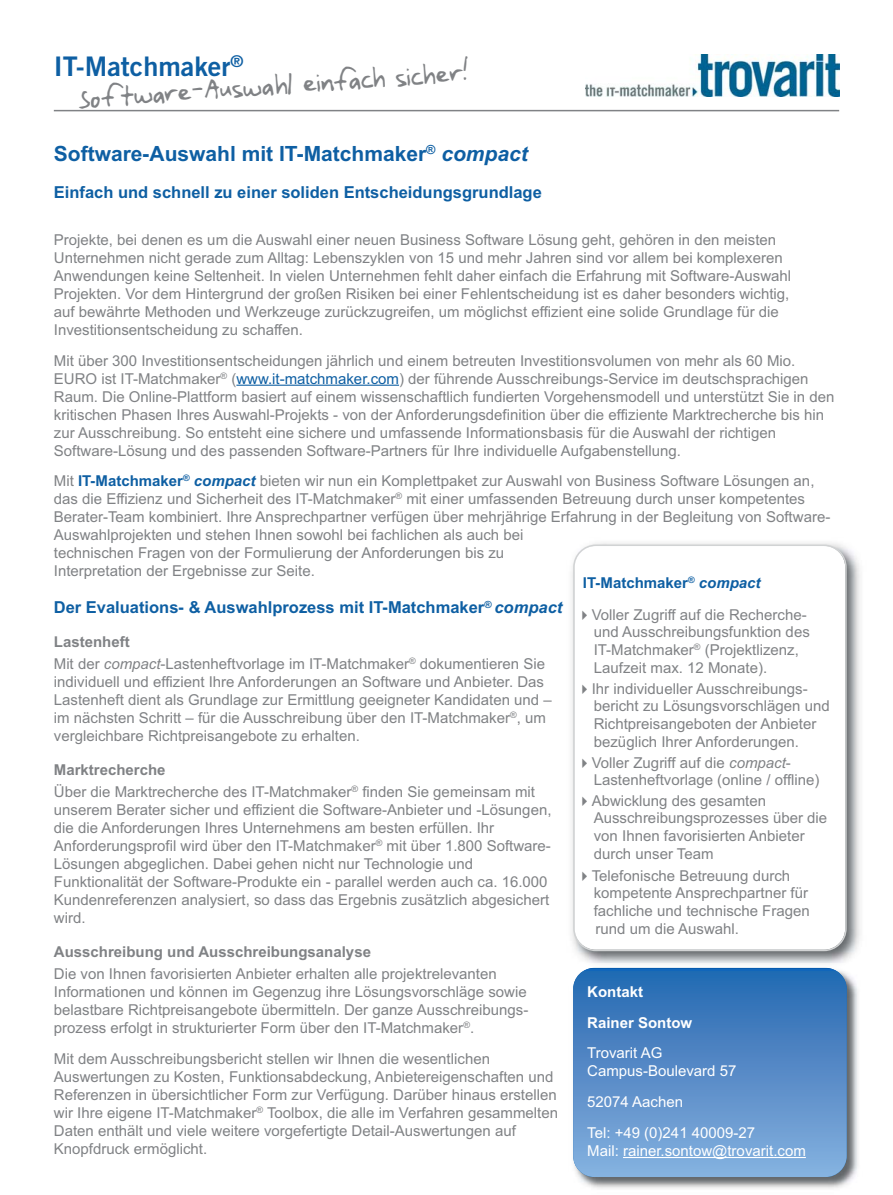
<style>
.page{position:relative;width:893px;height:1195px;background:#fff}
.page>*{position:absolute;margin:0;border:0;box-sizing:border-box;transform-origin:0 0}
.t1{font:27px "Yank";color:#808285}
.t2{font:27px "Trade Gothic Bold Two";color:#0e5fa3}
.t3{font:700 21px "Arial";color:#0e5fa3}
.t4{font:700 16.5px "Arial";color:#0e5fa3}
.t5{font:15px/18px "Arial";color:#808285}
.t6{font:15px/18px "Arial";color:#fff}
.t7{font:700 15px "Arial";color:#808285}
.t8{font:700 15px/30.8px "Arial";color:#fff}
.s1{font-style:italic}
.s2{color:#0e5fa3}
.s3{font-weight:700;color:#0e5fa3}
.s4{font-weight:700;font-style:italic;color:#0e5fa3}
.s5{font-weight:700}
</style>
<div class="page">
<hr style="left:54px;top:110px;width:785px;height:1px;background:#808285">
<img style="left:586px;top:54px;width:253px;height:42px">
<hr style="left:236px;top:385px;width:163px;height:1px;background:#0e5fa3">
<img style="left:573px;top:971px;width:285px;height:218px">
<div style="left:573px;top:968px;width:273px;height:209px;background:linear-gradient(to bottom,#2367b0,#88b1df);border-radius:21px"></div>
<hr style="left:623px;top:1157px;width:182px;height:1px;background:#fff">
<img style="left:571px;top:543px;width:289px;height:420px">
<img style="left:583px;top:968px;width:253px;height:3px">
<svg style="left:573px;top:545px;width:273px;height:406px"></svg>
<svg style="left:582px;top:610px;width:5px;height:10px"></svg>
<svg style="left:582px;top:684px;width:5px;height:10px"></svg>
<svg style="left:582px;top:759px;width:5px;height:9px"></svg>
<svg style="left:582px;top:797px;width:5px;height:9px"></svg>
<svg style="left:582px;top:871px;width:5px;height:10px"></svg>
<h1 class="t2" style="left:54px;top:56px;width:191px">IT-Matchmaker<sup>®</sup></h1>
<h1 class="t1" style="left:78px;top:89px;width:393px;rotate:-4deg">Software-Auswahl einfach sicher!</h1>
<h2 class="t3" style="left:54px;top:146px;width:475px">Software-Auswahl mit IT-Matchmaker<sup>®</sup> <span class="s1">compact</span></h2>
<p class="t4" style="left:54px;top:186px;width:489px">Einfach und schnell zu einer soliden Entscheidungsgrundlage</p>
<p class="t5" style="left:54px;top:232px;width:738px">Projekte, bei denen es um die Auswahl einer neuen Business Software Lösung geht, gehören in den meisten Unternehmen nicht gerade zum Alltag: Lebenszyklen von 15 und mehr Jahren sind vor allem bei komplexeren Anwendungen keine Seltenheit. In vielen Unternehmen fehlt daher einfach die Erfahrung mit Software-Auswahl Projekten. Vor dem Hintergrund der großen Risiken bei einer Fehlentscheidung ist es daher besonders wichtig, auf bewährte Methoden und Werkzeuge zurückzugreifen, um möglichst effizient eine solide Grundlage für die Investitionsentscheidung zu schaffen.</p>
<p class="t5" style="left:54px;top:353px;width:782px">Mit über 300 Investitionsentscheidungen jährlich und einem betreuten Investitionsvolumen von mehr als 60 Mio.<br>EURO ist IT-Matchmaker<sup>®</sup> (<span class="s2">www.it-matchmaker.com</span>) der führende Ausschreibungs-Service im deutschsprachigen Raum. Die Online-Plattform basiert auf einem wissenschaftlich fundierten Vorgehensmodell und unterstützt Sie in den kritischen Phasen Ihres Auswahl-Projekts - von der Anforderungsdefinition über die effiziente Marktrecherche bis hin zur Ausschreibung. So entsteht eine sichere und umfassende Informationsbasis für die Auswahl der richtigen Software-Lösung und des passenden Software-Partners für Ihre individuelle Aufgabenstellung.</p>
<p class="t5" style="left:54px;top:474px;width:778px">Mit <span class="s3">IT-Matchmaker</span><sup>®</sup> <span class="s4">compact</span> bieten wir nun ein Komplettpaket zur Auswahl von Business Software Lösungen an, das die Effizienz und Sicherheit des IT-Matchmaker<sup>®</sup> mit einer umfassenden Betreuung durch unser kompetentes Berater-Team kombiniert. Ihre Ansprechpartner verfügen über mehrjährige Erfahrung in der Begleitung von Software-Auswahlprojekten und stehen Ihnen sowohl bei fachlichen als auch bei<br>technischen Fragen von der Formulierung der Anforderungen bis zu<br>Interpretation der Ergebnisse zur Seite.</p>
<p class="t4" style="left:54px;top:601px;width:510px">Der Evaluations- &amp; Auswahlprozess mit IT-Matchmaker<sup>®</sup> <span class="s1">compact</span></p>
<p class="t5" style="left:54px;top:632px;width:492px;line-height:22.2px"><span class="s5">Lastenheft<br></span>Mit der <span class="s1">compact</span>-Lastenheftvorlage im IT-Matchmaker<sup>®</sup> dokumentieren Sie</p>
<p class="t5" style="left:54px;top:674px;width:499px">individuell und effizient Ihre Anforderungen an Software und Anbieter. Das Lastenheft dient als Grundlage zur Ermittlung geeigneter Kandidaten und – im nächsten Schritt – für die Ausschreibung über den IT-Matchmaker<sup>®</sup>, um vergleichbare Richtpreisangebote zu erhalten.</p>
<p class="t5" style="left:54px;top:760px;width:482px;line-height:22.2px"><span class="s5">Marktrecherche<br></span>Über die Marktrecherche des IT-Matchmaker<sup>®</sup> finden Sie gemeinsam mit</p>
<p class="t5" style="left:54px;top:802px;width:499px">unserem Berater sicher und effizient die Software-Anbieter und -Lösungen, die die Anforderungen Ihres Unternehmens am besten erfüllen. Ihr Anforderungsprofil wird über den IT-Matchmaker<sup>®</sup> mit über 1.800 Software-Lösungen abgeglichen. Dabei gehen nicht nur Technologie und Funktionalität der Software-Produkte ein - parallel werden auch ca. 16.000<br>Kundenreferenzen analysiert, so dass das Ergebnis zusätzlich abgesichert wird.</p>
<p class="t7" style="left:54px;top:946px;width:319px">Ausschreibung und Ausschreibungsanalyse</p>
<p class="t5" style="left:54px;top:966px;width:476px">Die von Ihnen favorisierten Anbieter erhalten alle projektrelevanten Informationen und können im Gegenzug ihre Lösungsvorschläge sowie belastbare Richtpreisangebote übermitteln. Der ganze Ausschreibungs&shy;prozess erfolgt in strukturierter Form über den IT-Matchmaker<sup>®</sup>.</p>
<p class="t5" style="left:54px;top:1051px;width:506px">Mit dem Ausschreibungsbericht stellen wir Ihnen die wesentlichen Auswertungen zu Kosten, Funktionsabdeckung, Anbietereigenschaften und Referenzen in übersichtlicher Form zur Verfügung. Darüber hinaus erstellen wir Ihre eigene IT-Matchmaker<sup>®</sup> Toolbox, die alle im Verfahren gesammelten Daten enthält und viele weitere vorgefertigte Detail-Auswertungen auf Knopfdruck ermöglicht.</p>
<p class="t5" style="left:591px;top:568px;width:216px;line-height:31.8px;text-indent:-9px"><span class="s3">IT-Matchmaker</span><sup>®</sup> <span class="s4">compact<br></span>Voller Zugriff auf die Recherche-</p>
<p class="t5" style="left:593px;top:624px;width:217px">und Ausschreibungsfunktion des<br>IT-Matchmaker<sup>®</sup> (Projektlizenz,<br>Laufzeit max. 12 Monate).</p>
<p class="t5" style="left:591px;top:681px;width:239px">Ihr individueller Ausschreibungs&shy;bericht zu Lösungsvorschlägen und Richtpreisangeboten der Anbieter bezüglich Ihrer Anforderungen.</p>
<p class="t5" style="left:591px;top:756px;width:229px;line-height:17.1px">Voller Zugriff auf die <span class="s1">compact</span>-<br>Lastenheftvorlage (online / offline)</p>
<p class="t5" style="left:591px;top:794px;width:237px">Abwicklung des gesamten<br>Ausschreibungsprozesses über die von Ihnen favorisierten Anbieter durch unser Team</p>
<p class="t5" style="left:591px;top:868px;width:219px">Telefonische Betreuung durch kompetente Ansprechpartner für fachliche und technische Fragen rund um die Auswahl.</p>
<p class="t8" style="left:587px;top:978px;width:107px">Kontakt<br>Rainer Sontow</p>
<p class="t6" style="left:587px;top:1046px;width:151px">Trovarit AG<br>Campus-Boulevard 57</p>
<p class="t6" style="left:587px;top:1088px;width:169px;line-height:30.8px">52074 Aachen<br>Tel: +49 (0)241 40009-27</p>
<p class="t6" style="left:587px;top:1143px;width:220px">Mail: rainer.sontow@trovarit.com</p>
</div>
